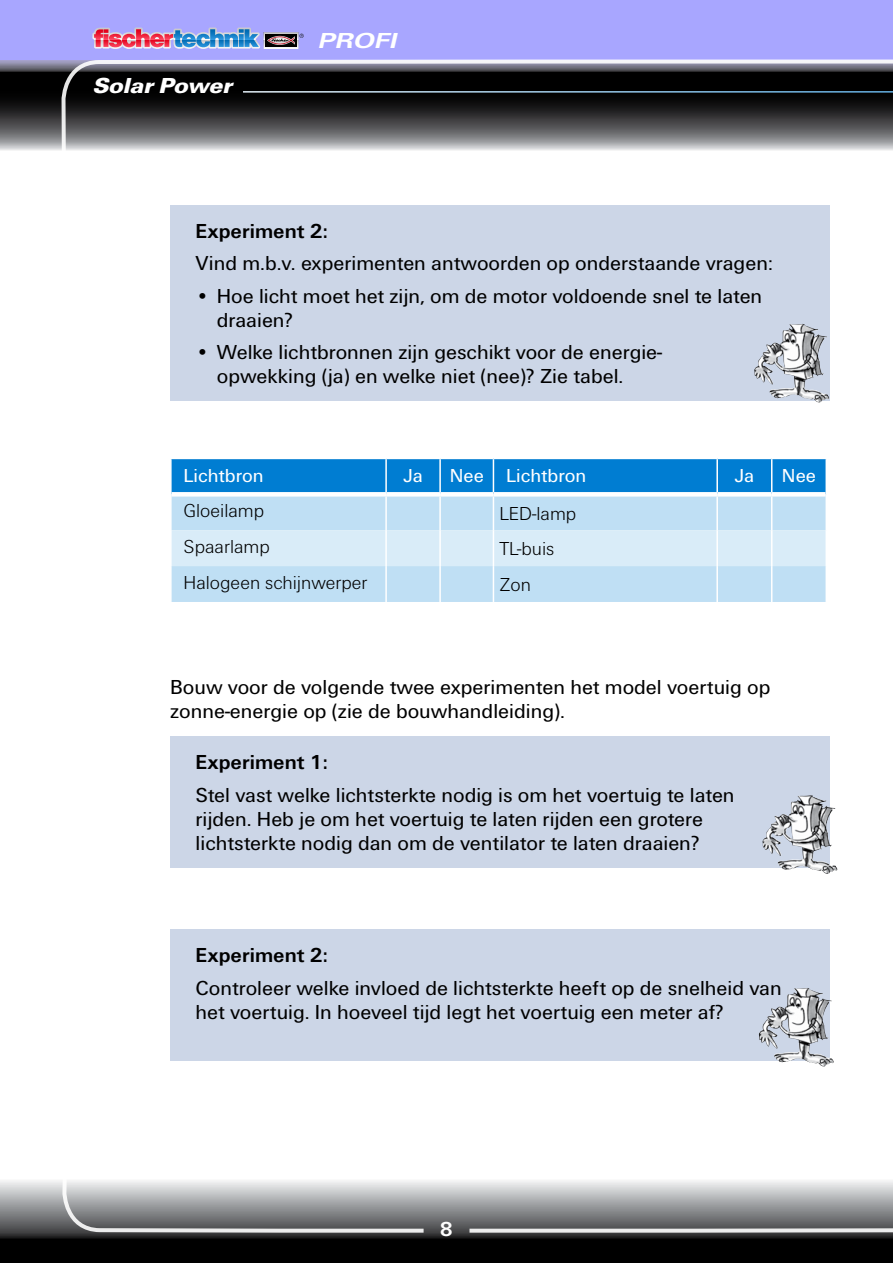
<style>
.page{position:relative;width:893px;height:1263px;background:#fff}
.page>*{position:absolute;margin:0;border:0;box-sizing:border-box;transform-origin:0 0}
.t1{font:italic 900 22.5px "Fi We";color:#fff;scale:1.1 1}
.t2{font:italic 700 22.5px "Fi We";color:#fff;scale:1.3 1}
.t3{font:21px/24px "Fi We";color:#000}
.t4{font:700 21px "Fi We";color:#000}
.t5{font:700 21px "Fi We";color:#fff}
.t6{font:300 19.5px "Fi We";color:#000}
.t7{font:19.5px "Fi We";color:#fff}
</style>
<div class="page">
<svg style="left:0;top:1181px;width:893px;height:82px;background:#212222"></svg>
<svg style="left:0;top:60px;width:60px;height:90px;background:#424145"></svg>
<div style="left:0;top:0;width:893px;height:60px;background:#a8a6ff"></div>
<svg style="left:298px;top:34px;width:6px;height:12px"></svg>
<svg style="left:92px;top:28px;width:168px;height:21px"></svg>
<svg style="left:264px;top:32px;width:34px;height:17px"></svg>
<svg style="left:60px;top:59px;width:833px;height:91px;background:#48484c"></svg>
<hr style="left:243px;top:91px;width:650px;height:2px;background:#fff">
<svg style="left:60px;top:1181px;width:368px;height:63px;background:#8a8b8d"></svg>
<svg style="left:465px;top:1181px;width:428px;height:63px;background:#8a8b8d"></svg>
<div style="left:170px;top:205px;width:659px;height:195px;background:#ccd6e7"></div>
<div style="left:172px;top:459px;width:653px;height:33px;background:#007dd2"></div>
<div style="left:172px;top:497px;width:653px;height:105px;background:#bfdff4"></div>
<div style="left:172px;top:530px;width:653px;height:36px;background:#d9ecf8"></div>
<hr style="left:385px;top:459px;width:2px;height:33px;background:#fff">
<hr style="left:439px;top:459px;width:2px;height:33px;background:#fff">
<hr style="left:493px;top:459px;width:1px;height:33px;background:#fff">
<hr style="left:716px;top:459px;width:2px;height:33px;background:#fff">
<hr style="left:771px;top:459px;width:1px;height:33px;background:#fff">
<hr style="left:385px;top:497px;width:2px;height:33px;background:#fff">
<hr style="left:439px;top:497px;width:2px;height:33px;background:#fff">
<hr style="left:493px;top:497px;width:1px;height:33px;background:#fff">
<hr style="left:716px;top:497px;width:2px;height:33px;background:#fff">
<hr style="left:771px;top:497px;width:1px;height:33px;background:#fff">
<hr style="left:385px;top:530px;width:2px;height:36px;background:#fff">
<hr style="left:439px;top:530px;width:2px;height:36px;background:#fff">
<hr style="left:493px;top:530px;width:1px;height:36px;background:#fff">
<hr style="left:716px;top:530px;width:2px;height:36px;background:#fff">
<hr style="left:771px;top:530px;width:1px;height:36px;background:#fff">
<hr style="left:385px;top:566px;width:2px;height:36px;background:#fff">
<hr style="left:439px;top:566px;width:2px;height:36px;background:#fff">
<hr style="left:493px;top:566px;width:1px;height:36px;background:#fff">
<hr style="left:716px;top:566px;width:2px;height:36px;background:#fff">
<hr style="left:771px;top:566px;width:1px;height:36px;background:#fff">
<div style="left:170px;top:736px;width:659px;height:131px;background:#ccd6e7"></div>
<div style="left:170px;top:929px;width:659px;height:131px;background:#ccd6e7"></div>
<img style="left:754px;top:324px;width:75px;height:79px">
<img style="left:762px;top:795px;width:76px;height:79px">
<img style="left:758px;top:988px;width:76px;height:79px">
<p class="t1" style="left:92px;top:73px;width:134px">SolarPower</p>
<p class="t2" style="left:317px;top:28px;width:67px">PROFI</p>
<p class="t4" style="left:196px;top:219px;width:134px">Experiment 2:</p>
<p class="t3" style="left:196px;top:251px;width:579px">Vind m.b.v. experimenten antwoorden op onderstaande vragen:</p>
<p class="t3" style="left:217px;top:284px;width:547px;text-indent:-21px">• Hoe licht moet het zijn, om de motor voldoende snel te laten draaien?</p>
<p class="t3" style="left:217px;top:340px;width:447px;text-indent:-21px">• Welke lichtbronnen zijn geschikt voor de energie&shy;opwekking (ja) en welke niet (nee)? Zie tabel.</p>
<p class="t7" style="left:184px;top:464px;width:82px">Lichtbron</p>
<p class="t7" style="left:403px;top:465px;width:21px">Ja</p>
<p class="t7" style="left:450px;top:464px;width:138px">Nee Lichtbron</p>
<p class="t7" style="left:735px;top:465px;width:21px">Ja</p>
<p class="t7" style="left:782px;top:465px;width:36px">Nee</p>
<p class="t6" style="left:184px;top:500px;width:82px">Gloeilamp</p>
<p class="t6" style="left:499px;top:502px;width:78px">LED-lamp</p>
<p class="t6" style="left:184px;top:536px;width:88px">Spaarlamp</p>
<p class="t6" style="left:499px;top:538px;width:56px">TL-buis</p>
<p class="t6" style="left:184px;top:572px;width:186px">Halogeen schijnwerper</p>
<p class="t6" style="left:499px;top:574px;width:33px">Zon</p>
<p class="t3" style="left:170px;top:675px;width:602px">Bouw voor de volgende twee experimenten het model voertuig op zonne-energie op (zie de bouwhandleiding).</p>
<p class="t4" style="left:196px;top:750px;width:134px">Experiment 1:</p>
<p class="t3" style="left:196px;top:783px;width:540px">Stel vast welke lichtsterkte nodig is om het voertuig te laten rijden. Heb je om het voertuig te laten rijden een grotere lichtsterkte nodig dan om de ventilator te laten draaien?</p>
<p class="t4" style="left:196px;top:943px;width:134px">Experiment 2:</p>
<p class="t3" style="left:196px;top:976px;width:588px">Controleer welke invloed de lichtsterkte heeft op de snelheid van het voertuig. In hoeveel tijd legt het voertuig een meter af?</p>
<p class="t5" style="left:440px;top:1217px;width:15px">8</p>
</div>
